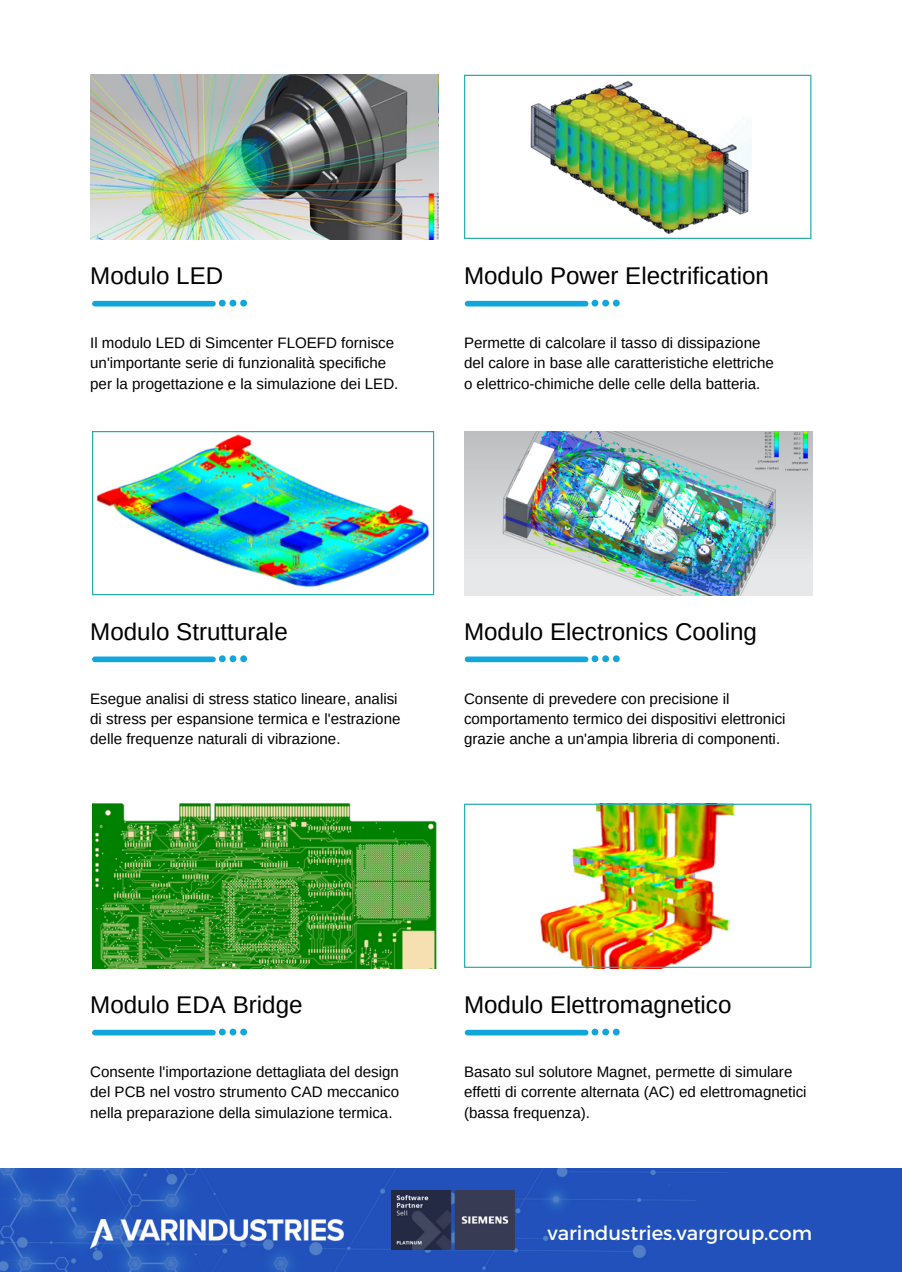
<style>
.page{position:relative;width:902px;height:1272px;background:#fff}
.page>*{position:absolute;margin:0;border:0;box-sizing:border-box;transform-origin:0 0}
.t1{font:24.15px "Arimo";color:#000}
.t2{font:19.5px "Montserrat";color:#fcfffd}
.t3{font:15.15px/20.4px "Arimo";color:#000}
</style>
<div class="page">
<img style="left:0;top:1168px;width:901px;height:103px">
<img style="left:92px;top:803px;width:345px;height:164px">
<img style="left:464px;top:431px;width:348px;height:164px">
<img style="left:90px;top:75px;width:348px;height:164px">
<svg style="left:464px;top:75px;width:347px;height:164px"></svg>
<img style="left:464px;top:803px;width:347px;height:164px">
<img style="left:92px;top:431px;width:342px;height:164px">
<img style="left:391px;top:1190px;width:123px;height:59px">
<svg style="left:219px;top:300px;width:28px;height:6px"></svg>
<div style="left:95px;top:301px;width:118px;height:5px;background:#10a6db"></div>
<svg style="left:591px;top:300px;width:28px;height:6px"></svg>
<div style="left:467px;top:301px;width:118px;height:5px;background:#10a6db"></div>
<svg style="left:219px;top:655px;width:28px;height:7px"></svg>
<div style="left:95px;top:656px;width:118px;height:6px;background:#10a6db"></div>
<svg style="left:591px;top:655px;width:28px;height:7px"></svg>
<div style="left:467px;top:656px;width:118px;height:6px;background:#10a6db"></div>
<svg style="left:219px;top:1028px;width:28px;height:7px"></svg>
<div style="left:95px;top:1029px;width:118px;height:6px;background:#10a6db"></div>
<svg style="left:591px;top:1028px;width:28px;height:7px"></svg>
<div style="left:467px;top:1029px;width:118px;height:6px;background:#10a6db"></div>
<img style="left:90px;top:1218px;width:253px;height:30px">
<p class="t1" style="left:90px;top:262px;width:134px">Modulo LED</p>
<p class="t3" style="left:90px;top:332px;width:305px">Il modulo LED di Simcenter FLOEFD fornisce un'importante serie di funzionalità specifiche</p>
<h1 class="t3" style="left:90px;top:373px;width:309px">per la progettazione e la simulazione dei LED.</h1>
<h1 class="t1" style="left:464px;top:262px;width:306px">Modulo Power Electrification</h1>
<p class="t3" style="left:464px;top:332px;width:298px">Permette di calcolare il tasso di dissipazione</p>
<h1 class="t3" style="left:464px;top:353px;width:311px">del calore in base alle caratteristiche elettriche</h1>
<p class="t3" style="left:464px;top:373px;width:298px">o elettrico-chimiche delle celle della batteria.</p>
<p class="t1" style="left:90px;top:618px;width:199px">Modulo Strutturale</p>
<p class="t3" style="left:90px;top:688px;width:309px">Esegue analisi di stress statico lineare, analisi</p>
<p class="t3" style="left:90px;top:708px;width:311px">di stress per espansione termica e l'estrazione delle frequenze naturali di vibrazione.</p>
<p class="t1" style="left:464px;top:618px;width:294px">Modulo Electronics Cooling</p>
<p class="t3" style="left:464px;top:688px;width:323px">Consente di prevedere con precisione il comportamento termico dei dispositivi elettronici grazie anche a un'ampia libreria di componenti.</p>
<p class="t1" style="left:90px;top:991px;width:214px">Modulo EDA Bridge</p>
<p class="t3" style="left:90px;top:1061px;width:310px">Consente l'importazione dettagliata del design</p>
<p class="t3" style="left:90px;top:1081px;width:310px">del PCB nel vostro strumento CAD meccanico nella preparazione della simulazione termica.</p>
<p class="t1" style="left:464px;top:991px;width:269px">Modulo Elettromagnetico</p>
<p class="t3" style="left:464px;top:1061px;width:344px">Basato sul solutore Magnet, permette di simulare effetti di corrente alternata (AC) ed elettromagnetici (bassa frequenza).</p>
<p class="t2" style="left:547px;top:1220px;width:266px">varindustries.vargroup.com</p>
</div>
